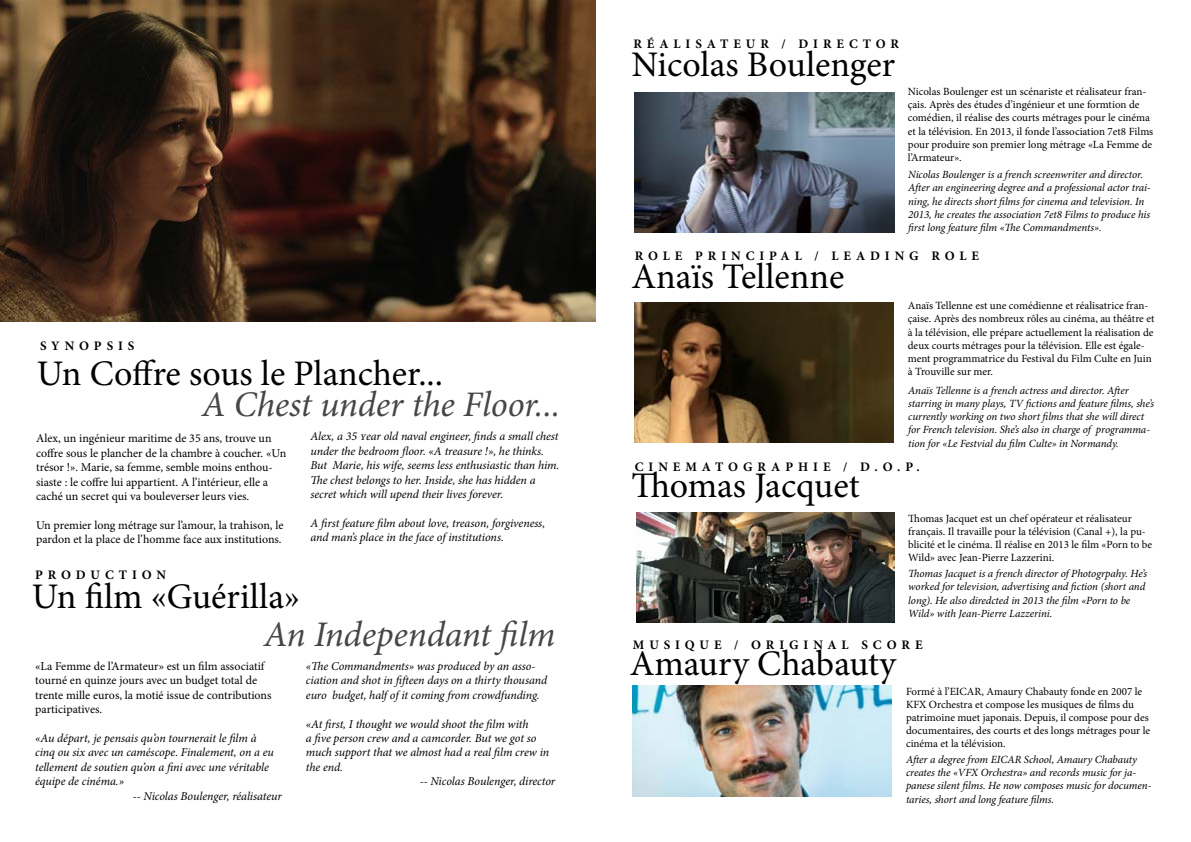
<style>
.page{position:relative;width:1191px;height:842px;background:#fff}
.page>*{position:absolute;margin:0;border:0;box-sizing:border-box;transform-origin:0 0}
.t1{font:36px "Minion Pro";letter-spacing:-.005em;color:#000}
.t2{font:italic 36px "Minion Pro";letter-spacing:-.005em;color:#464646}
.t3{font:700 13px "Minion Pro";letter-spacing:.38em;color:#000}
.t4{font:italic 12px/14.4px "Minion Pro";letter-spacing:-.005em;color:#000}
.t5{font:12px/14.4px "Minion Pro";color:#000}
.t6{font:11px/13.2px "Minion Pro";color:#000}
.t7{font:italic 11px/13.2px "Minion Pro";letter-spacing:-.01em;color:#000}
</style>
<div class="page">
<img style="left:0;top:0;width:595px;height:322px">
<img style="left:635px;top:92px;width:259px;height:140px">
<img style="left:635px;top:303px;width:258px;height:140px">
<img style="left:636px;top:512px;width:258px;height:110px">
<img style="left:633px;top:686px;width:258px;height:111px">
<p class="t3" style="left:40px;top:337px;width:96px">SYNOPSIS</p>
<h1 class="t1" style="left:37px;top:349px;width:408px">Un Coffre sous le Plancher...</h1>
<h1 class="t2" style="left:202px;top:380px;width:360px">A Chest under the Floor...</h1>
<p class="t5" style="left:36px;top:431px;width:252px">Alex, un ingénieur maritime de 35 ans, trouve un coffre sous le plancher de la chambre à coucher. «Un trésor !». Marie, sa femme, semble moins enthou&shy;siaste : le coffre lui appartient. A l’intérieur, elle a caché un secret qui va bouleverser leurs vies.</p>
<p class="t5" style="left:36px;top:518px;width:249px">Un premier long métrage sur l’amour, la trahison, le pardon et la place de l’homme face aux institutions.</p>
<p class="t3" style="left:35px;top:565px;width:132px">PRODUCTION</p>
<p class="t4" style="left:310px;top:429px;width:250px">Alex, a 35 year old naval engineer, finds a small chest under the bedroom floor. «A treasure !», he thinks.<br>But Marie, his wife, seems less enthusiastic than him.<br>The chest belongs to her. Inside, she has hidden a secret which will upend their lives forever.</p>
<p class="t4" style="left:310px;top:516px;width:236px">A first feature film about love, treason, forgiveness, and man’s place in the face of institutions.</p>
<h1 class="t1" style="left:32px;top:572px;width:270px">Un film «Guérilla»</h1>
<h1 class="t2" style="left:264px;top:610px;width:293px">An Independant film</h1>
<p class="t5" style="left:35px;top:659px;width:238px">«La Femme de l’Armateur» est un film associatif tourné en quinze jours avec un budget total de trente mille euros, la motié issue de contributions participatives.</p>
<p class="t4" style="left:35px;top:731px;width:223px">«Au départ, je pensais qu’on tournerait le film à</p>
<p class="t4" style="left:35px;top:745px;width:240px">cinq ou six avec un caméscope. Finalement, on a eu</p>
<p class="t4" style="left:35px;top:760px;width:235px">tellement de soutien qu’on a fini avec une véritable</p>
<p class="t4" style="left:35px;top:774px;width:90px">équipe de cinéma.»</p>
<p class="t4" style="left:133px;top:788px;width:150px">-- Nicolas Boulenger, réalisateur</p>
<p class="t4" style="left:306px;top:659px;width:243px">«The Commandments» was produced by an asso&shy;ciation and shot in fifteen days on a thirty thousand euro budget, half of it coming from crowdfunding.</p>
<p class="t4" style="left:306px;top:716px;width:224px">«At first, I thought we would shoot the film with</p>
<p class="t4" style="left:306px;top:731px;width:232px">a five person crew and a camcorder. But we got so</p>
<p class="t4" style="left:306px;top:745px;width:245px">much support that we almost had a real film crew in</p>
<p class="t4" style="left:306px;top:760px;width:39px">the end.</p>
<p class="t4" style="left:420px;top:774px;width:137px">-- Nicolas Boulenger, director</p>
<p class="t3" style="left:633px;top:34px;width:267px">RÉALISATEUR / DIRECTOR</p>
<h1 class="t1" style="left:631px;top:40px;width:265px">Nicolas Boulenger</h1>
<p class="t6" style="left:908px;top:85px;width:247px">Nicolas Boulenger est un scénariste et réalisateur fran&shy;çais. Après des études d’ingénieur et une formtion de comédien, il réalise des courts métrages pour le cinéma et la télévision. En 2013, il fonde l’association 7et8 Films pour produire son premier long métrage «La Femme de l’Armateur».</p>
<p class="t7" style="left:908px;top:168px;width:244px">Nicolas Boulenger is a french screenwriter and director.<br>After an engineering degree and a professional actor trai&shy;ning, he directs short films for cinema and television. In 2013, he creates the association 7et8 Films to produce his first long feature film «The Commandments».</p>
<p class="t3" style="left:635px;top:246px;width:346px">ROLE PRINCIPAL / LEADING ROLE</p>
<h1 class="t1" style="left:631px;top:252px;width:214px">Anaïs Tellenne</h1>
<p class="t6" style="left:908px;top:299px;width:248px">Anaïs Tellenne est une comédienne et réalisatrice fran&shy;çaise. Après des nombreux rôles au cinéma, au théâtre et à la télévision, elle prépare actuellement la réalisation de deux courts métrages pour la télévision. Elle est égale&shy;ment programmatrice du Festival du Film Culte en Juin à Trouville sur mer.</p>
<p class="t7" style="left:908px;top:384px;width:247px">Anaïs Tellenne is a french actress and director. After starring in many plays, TV fictions and feature films, she’s currently working on two short films that she will direct for French television. She’s also in charge of programma&shy;tion for «Le Festvial du film Culte» in Normandy.</p>
<p class="t3" style="left:635px;top:457px;width:286px">CINEMATOGRAPHIE / D.O.P.</p>
<h1 class="t1" style="left:631px;top:462px;width:230px">Thomas Jacquet</h1>
<p class="t6" style="left:908px;top:512px;width:245px">Thomas Jacquet est un chef opérateur et réalisateur français. Il travaille pour la télévision (Canal +), la pu&shy;blicité et le cinéma. Il réalise en 2013 le film «Porn to be Wild» avec Jean-Pierre Lazzerini.</p>
<p class="t7" style="left:908px;top:567px;width:240px">Thomas Jacquet is a french director of Photogrpahy. He’s worked for television, advertising and fiction (short and long). He also diredcted in 2013 the film «Porn to be Wild» with Jean-Pierre Lazzerini.</p>
<p class="t3" style="left:633px;top:635px;width:291px">MUSIQUE / ORIGINAL SCORE</p>
<h1 class="t1" style="left:629px;top:640px;width:268px">Amaury Chabauty</h1>
<p class="t6" style="left:906px;top:684px;width:246px">Formé à l’EICAR, Amaury Chabauty fonde en 2007 le KFX Orchestra et compose les musiques de films du patrimoine muet japonais. Depuis, il compose pour des documentaires, des courts et des longs métrages pour le cinéma et la télévision.</p>
<p class="t7" style="left:906px;top:753px;width:247px">After a degree from EICAR School, Amaury Chabauty creates the «VFX Orchestra» and records music for ja&shy;panese silent films. He now composes music for documen&shy;taries, short and long feature films.</p>
</div>
